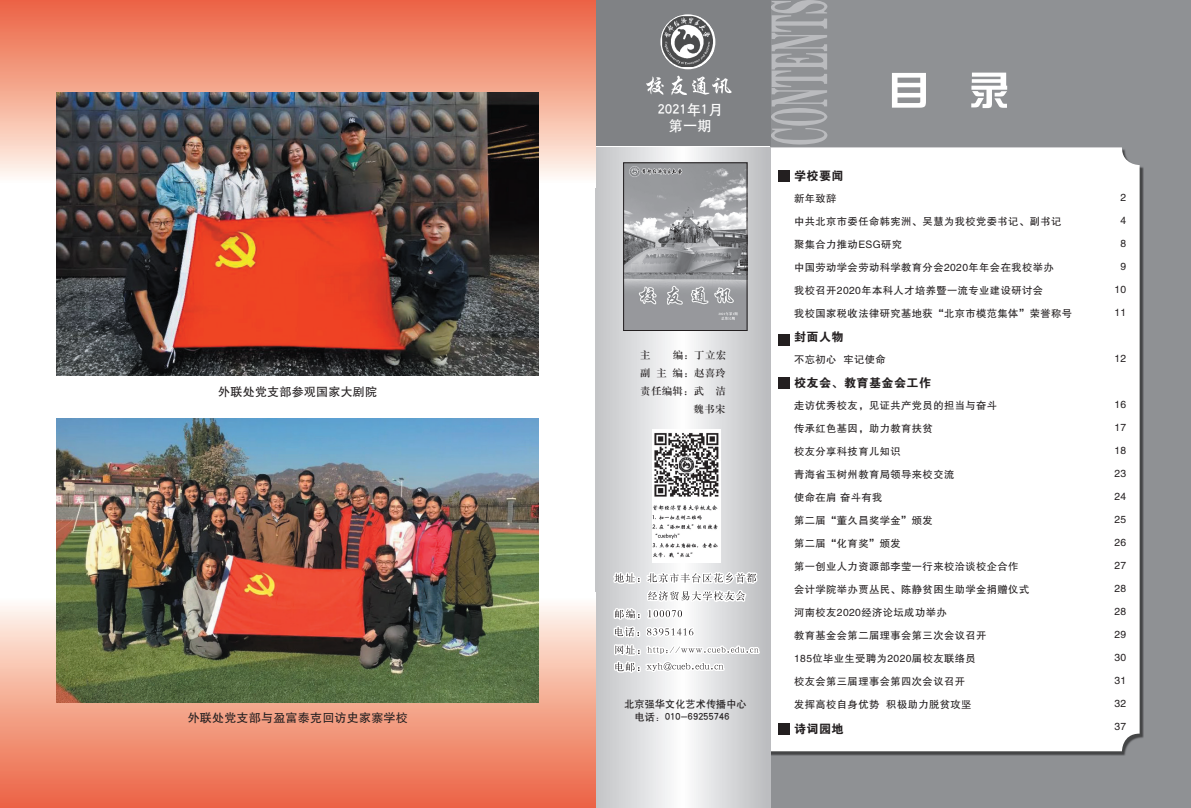
<style>
.page{position:relative;width:1191px;height:808px;background:#fff}
.page>*{position:absolute;margin:0;border:0;box-sizing:border-box;transform-origin:0 0}
.t1{font:14px/16px "H Yb 1 gj";letter-spacing:.02em;color:#fff;text-align:center}
.t2{font:12px "FZHTJW GB1 0";letter-spacing:.02em;color:#231f20}
.t3{font:12px "FZDHTJW GB1 0";letter-spacing:.04em;color:#231f20}
.t4{font:10.5px/18px "H Ya 3 gj";letter-spacing:.02em;color:#231f20;text-align:right}
.t5{font:10.3px "FZHTJW GB1 0";letter-spacing:.04em;color:#231f20}
.t6{font:10px/13.5px "H Yb 1 gj";letter-spacing:.02em;color:#231f20}
</style>
<div class="page">
<div style="left:770px;top:0;width:421px;height:808px;background:#8f9194"></div>
<div style="left:770px;top:147px;width:369px;height:604px;background:#fff"></div>
<svg style="left:595px;top:147px;width:175px;height:661px;background:#d6d7d8"></svg>
<svg style="left:892px;top:73px;width:115px;height:35px"></svg>
<svg style="left:770px;top:0;width:57px;height:145px"></svg>
<div style="left:595px;top:0;width:175px;height:146px;background:#808285"></div>
<svg style="left:660px;top:14px;width:55px;height:55px"></svg>
<img style="left:662px;top:16px;width:51px;height:51px">
<div style="left:778px;top:170px;width:11px;height:12px;background:#231f20"></div>
<div style="left:778px;top:723px;width:11px;height:11px;background:#231f20"></div>
<div style="left:777px;top:334px;width:12px;height:11px;background:#231f20"></div>
<div style="left:777px;top:377px;width:12px;height:12px;background:#231f20"></div>
<svg style="left:611px;top:558px;width:152px;height:130px"></svg>
<svg style="left:646px;top:76px;width:85px;height:19px"></svg>
<img style="left:652px;top:430px;width:68px;height:132px">
<img style="left:625px;top:165px;width:120px;height:164px">
<div style="left:623px;top:163px;width:124px;height:168px;border:1px solid #231f20"></div>
<div style="left:0;top:0;width:595px;height:187px;background:linear-gradient(to bottom,#ec613e,#fbf9f1)"></div>
<img style="left:57px;top:92px;width:482px;height:284px">
<div style="left:0;top:592px;width:595px;height:216px;background:linear-gradient(to bottom,#fbfbf3,#eb613e)"></div>
<img style="left:57px;top:419px;width:482px;height:283px">
<p class="t2" style="left:218px;top:385px;width:160px">外联处党支部参观国家大剧院</p>
<p class="t2" style="left:188px;top:711px;width:222px">外联处党支部与盈富泰克回访史家寨学校</p>
<h1 class="t1" style="left:658px;top:101px;width:66px">2021年1月第一期</h1>
<p class="t4" style="left:640px;top:346px;width:87px">编：丁立宏<br>副 主 编：赵喜玲责任编辑：武 洁魏书宋</p>
<p class="t4" style="left:640px;top:346px;width:12px">主</p>
<p class="t6" style="left:634px;top:697px;width:113px;text-indent:-10px">北京强华文化艺术传播中心电话：010-69255746</p>
<p class="t3" style="left:794px;top:170px;width:51px">学校要闻</p>
<p class="t5" style="left:794px;top:193px;width:44px">新年致辞</p>
<p class="t5" style="left:794px;top:216px;width:269px">中共北京市委任命韩宪洲、吴慧为我校党委书记、副书记</p>
<p class="t5" style="left:794px;top:239px;width:110px">聚集合力推动ESG研究</p>
<p class="t5" style="left:794px;top:262px;width:261px">中国劳动学会劳动科学教育分会2020年年会在我校举办</p>
<p class="t5" style="left:794px;top:285px;width:250px">我校召开2020年本科人才培养暨一流专业建设研讨会</p>
<p class="t5" style="left:794px;top:308px;width:280px">我校国家税收法律研究基地获“北京市模范集体”荣誉称号</p>
<p class="t3" style="left:794px;top:331px;width:51px">封面人物</p>
<p class="t5" style="left:794px;top:354px;width:93px">不忘初心 牢记使命</p>
<p class="t3" style="left:794px;top:377px;width:138px">校友会、教育基金会工作</p>
<p class="t5" style="left:794px;top:400px;width:205px">走访优秀校友，见证共产党员的担当与奋斗</p>
<p class="t5" style="left:794px;top:423px;width:140px">传承红色基因，助力教育扶贫</p>
<p class="t5" style="left:794px;top:446px;width:108px">校友分享科技育儿知识</p>
<p class="t5" style="left:794px;top:469px;width:162px">青海省玉树州教育局领导来校交流</p>
<p class="t5" style="left:794px;top:492px;width:90px">使命在肩 奋斗有我</p>
<p class="t5" style="left:794px;top:515px;width:140px">第二届“董久昌奖学金”颁发</p>
<p class="t5" style="left:794px;top:538px;width:108px">第二届“化育奖”颁发</p>
<p class="t5" style="left:794px;top:561px;width:226px">第一创业人力资源部李莹一行来校洽谈校企合作</p>
<p class="t5" style="left:794px;top:584px;width:237px">会计学院举办贾丛民、陈静贫困生助学金捐赠仪式</p>
<p class="t5" style="left:794px;top:607px;width:154px">河南校友2020经济论坛成功举办</p>
<p class="t5" style="left:794px;top:630px;width:194px">教育基金会第二届理事会第三次会议召开</p>
<p class="t5" style="left:794px;top:653px;width:183px">185位毕业生受聘为2020届校友联络员</p>
<p class="t5" style="left:794px;top:676px;width:172px">校友会第三届理事会第四次会议召开</p>
<p class="t5" style="left:794px;top:699px;width:179px">发挥高校自身优势 积极助力脱贫攻坚</p>
<p class="t3" style="left:794px;top:722px;width:51px">诗词园地</p>
<p class="t5" style="left:1120px;top:192px;width:7px">2</p>
<p class="t5" style="left:1120px;top:215px;width:7px">4</p>
<p class="t5" style="left:1120px;top:238px;width:7px">8</p>
<p class="t5" style="left:1120px;top:261px;width:7px">9</p>
<p class="t5" style="left:1114px;top:284px;width:13px">10</p>
<p class="t5" style="left:1114px;top:307px;width:13px">11</p>
<p class="t5" style="left:1114px;top:353px;width:13px">12</p>
<p class="t5" style="left:1114px;top:399px;width:13px">16</p>
<p class="t5" style="left:1114px;top:422px;width:13px">17</p>
<p class="t5" style="left:1114px;top:445px;width:13px">18</p>
<p class="t5" style="left:1114px;top:468px;width:13px">23</p>
<p class="t5" style="left:1114px;top:491px;width:13px">24</p>
<p class="t5" style="left:1114px;top:514px;width:13px">25</p>
<p class="t5" style="left:1114px;top:537px;width:13px">26</p>
<p class="t5" style="left:1114px;top:560px;width:13px">27</p>
<p class="t5" style="left:1114px;top:583px;width:13px">28</p>
<p class="t5" style="left:1114px;top:606px;width:13px">28</p>
<p class="t5" style="left:1114px;top:629px;width:13px">29</p>
<p class="t5" style="left:1114px;top:652px;width:13px">30</p>
<p class="t5" style="left:1114px;top:675px;width:13px">31</p>
<p class="t5" style="left:1114px;top:698px;width:13px">32</p>
<p class="t5" style="left:1114px;top:721px;width:13px">37</p>
</div>
